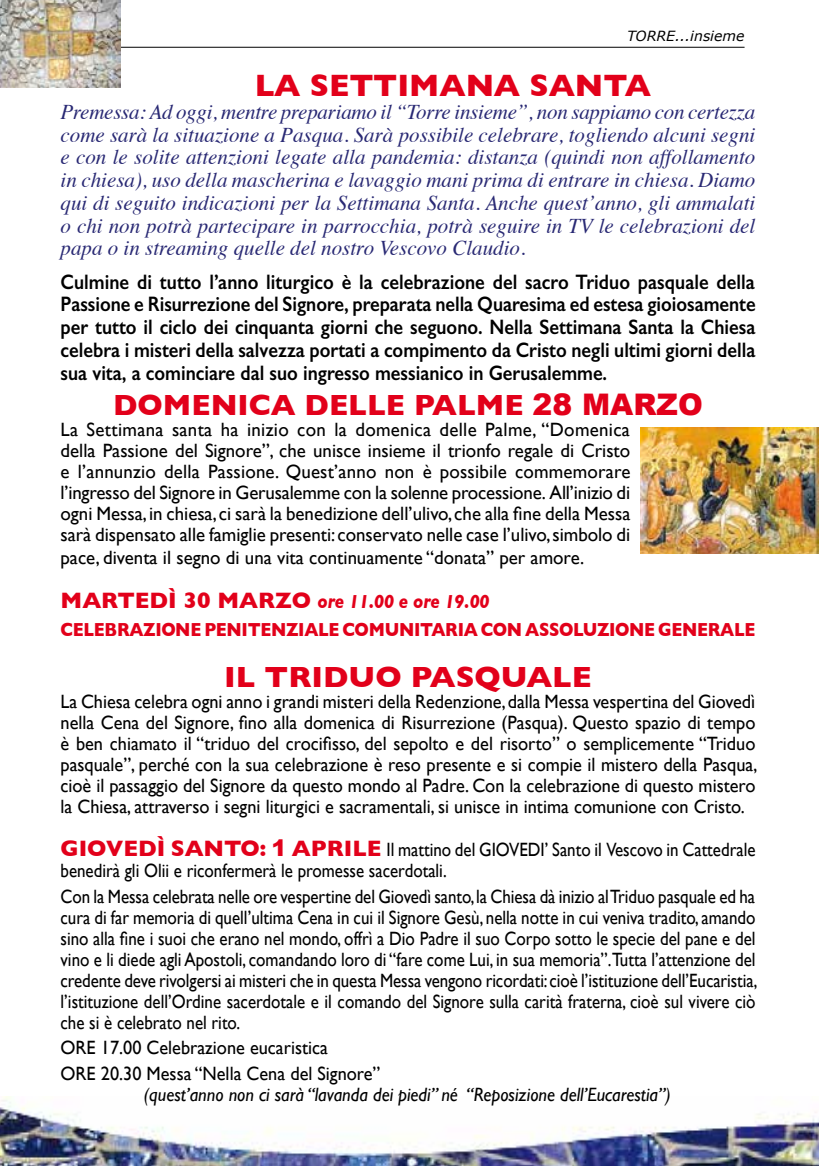
<style>
.page{position:relative;width:819px;height:1166px;background:#fff}
.page>*{position:absolute;margin:0;border:0;box-sizing:border-box;transform-origin:0 0}
.t1{font:700 31.5px "Gill Sans";color:#e2001a}
.t2{font:700 29.75px "Gill Sans";color:#e2001a}
.t3{font:700 29.75px "Gill Sans";color:#e2001a;scale:1.04 1}
.t4{font:700 22.75px "Gill Sans";color:#e2001a}
.t5{font:italic 21px/22.8px "Times";color:#292974;text-align:justify}
.t6{font:600 21px/22.8px "Gill Sans";color:#000;text-align:justify;scale:.89 1}
.t7{font:19.25px/21px "Gill Sans";color:#000;scale:.88 1}
.t8{font:19.25px/21px "Gill Sans";color:#000;text-align:justify;scale:.95 1}
.t9{font:19.25px/21px "Gill Sans";color:#000;text-align:justify}
.t10{font:700 19.25px/27.7px "Gill Sans";letter-spacing:-.015em;color:#e2001a;scale:.88 1}
.t11{font:italic 19.25px "Gill Sans";color:#000;scale:.95 1}
.t12{font:italic 14px "Verdana";color:#000}
.s1{font-family:"Arial";font-weight:900}
.s2{font-size:22.75px}
.s3{font-style:italic}
.s4{font-weight:700;font-size:22.75px;color:#e2001a}
.s5{font-family:"Arial";font-weight:900;font-size:22.75px;color:#e2001a}
</style>
<div class="page">
<hr style="left:50px;top:47px;width:694px;height:1px;background:#000">
<img style="left:0;top:1096px;width:818px;height:70px">
<img style="left:0;top:0;width:120px;height:87px">
<img style="left:640px;top:428px;width:178px;height:126px">
<p class="t12" style="left:627px;top:27px;width:119px">TORRE...insieme</p>
<h1 class="t1" style="left:255px;top:60px;width:398px">LA SETTIMANA SANTA</h1>
<p class="t5" style="left:60px;top:99px;width:696px">Premessa: Ad oggi, mentre prepariamo il “Torre insieme”, non sappiamo con certezza come sarà la situazione a Pasqua. Sarà possibile celebrare, togliendo alcuni segni e con le solite attenzioni legate alla pandemia: distanza (quindi non affollamento in chiesa), uso della mascherina e lavaggio mani prima di entrare in chiesa. Diamo qui di seguito indicazioni per la Settimana Santa. Anche quest’anno, gli ammalati o chi non potrà partecipare in parrocchia, potrà seguire in TV le celebrazioni del papa o in streaming quelle del nostro Vescovo Claudio.</p>
<p class="t6" style="left:60px;top:270px;width:782px">Culmine di tutto l’anno liturgico è la celebrazione del sacro Triduo pasquale della Passione e Risurrezione del Signore, preparata nella Quaresima ed estesa gioiosamente per tutto il ciclo dei cinquanta giorni che seguono. Nella Settimana Santa la Chiesa celebra i misteri della salvezza portati a compimento da Cristo negli ultimi giorni della sua vita, a cominciare dal suo ingresso messianico in Gerusalemme.</p>
<h2 class="t2" style="left:113px;top:382px;width:591px">DOMENICA DELLE PALME <span class="s1">28 MARZO</span></h2>
<p class="t9" style="left:60px;top:419px;width:571px">La Settimana santa ha inizio con la domenica delle Palme, “Domenica della Passione del Signore”, che unisce insieme il trionfo regale di Cristo e l’annunzio della Passione. Quest’anno non è possibile commemorare l’ingresso del Signore in Gerusalemme con la solenne processione. All’inizio di ogni Messa, in chiesa, ci sarà la benedizione dell’ulivo, che alla fine della Messa sarà dispensato alle famiglie presenti: conservato nelle case l’ulivo, simbolo di</p>
<p class="t9" style="left:60px;top:547px;width:525px">pace, diventa il segno di una vita continuamente “donata” per amore.</p>
<p class="t4" style="left:60px;top:582px;width:177px">MARTEDÌ 30 MAR</p>
<p class="t10" style="left:61px;top:587px;width:489px;text-indent:215px"><span class="s2">ZO</span> <span class="s3">ore 11.00 e ore 19.00<br></span>CELEBRAZIONE PENITENZIALE COM UNITAR</p>
<p class="t10" style="left:457px;top:615px;width:287px">IA CON ASSOLUZIONE GENERA</p>
<p class="t10" style="left:734px;top:615px;width:23px">LE</p>
<h2 class="t3" style="left:224px;top:653px;width:145px">IL TRI DUO</h2>
<h2 class="t3" style="left:411px;top:653px;width:175px">PASQUALE</h2>
<p class="t8" style="left:60px;top:690px;width:735px">La Chiesa celebra ogni anno i grandi misteri della Redenzione, dalla Messa vespertina del Giovedì nella Cena del Signore, fino alla domenica di Risurrezione (Pasqua). Questo spazio di tempo è ben chiamato il “triduo del crocifisso, del sepolto e del risorto” o semplicemente “Triduo pasquale”, perché con la sua celebrazione è reso presente e si compie il mistero della Pasqua, cioè il passaggio del Signore da questo mondo al Padre. Con la celebrazione di questo mistero la Chiesa, attraverso i segni liturgici e sacramentali, si unisce in intima comunione con Cristo.</p>
<p class="t7" style="left:60px;top:838px;width:791px"><span class="s4">GIOVEDÌ SANTO:</span> <span class="s5">1</span> <span class="s4">APRILE</span> Il mattino del GIOVEDI’ Santo il Vescovo in Cattedrale benedirà gli Olii e riconfermerà le promesse sacerdotali.</p>
<p class="t7" style="left:60px;top:885px;width:793px;text-align:justify">Con la Messa celebrata nelle ore vespertine del Giovedì santo, la Chiesa dà inizio al Triduo pasquale ed ha cura di far memoria di quell’ultima Cena in cui il Signore Gesù, nella notte in cui veniva tradito, amando sino alla fine i suoi che erano nel mondo, offrì a Dio Padre il suo Corpo sotto le specie del pane e del vino e li diede agli Apostoli, comandando loro di “fare come Lui, in sua memoria”.Tutta l’attenzione del credente deve rivolgersi ai misteri che in questa Messa vengono ricordati: cioè l’istituzione dell’Eucaristia, l’istituzione dell’Ordine sacerdotale e il comando del Signore sulla carità fraterna, cioè sul vivere ciò che si è celebrato nel rito.</p>
<p class="t8" style="left:60px;top:1035px;width:338px;line-height:25.9px">ORE 17.00 Celebrazione eucaristica<br>ORE 20.30 Messa “Nella Cena del Signore”</p>
<p class="t11" style="left:144px;top:1084px;width:556px">(quest’anno non ci sarà “lavanda dei piedi” né “Reposizione dell’Eucarestia”)</p>
</div>
